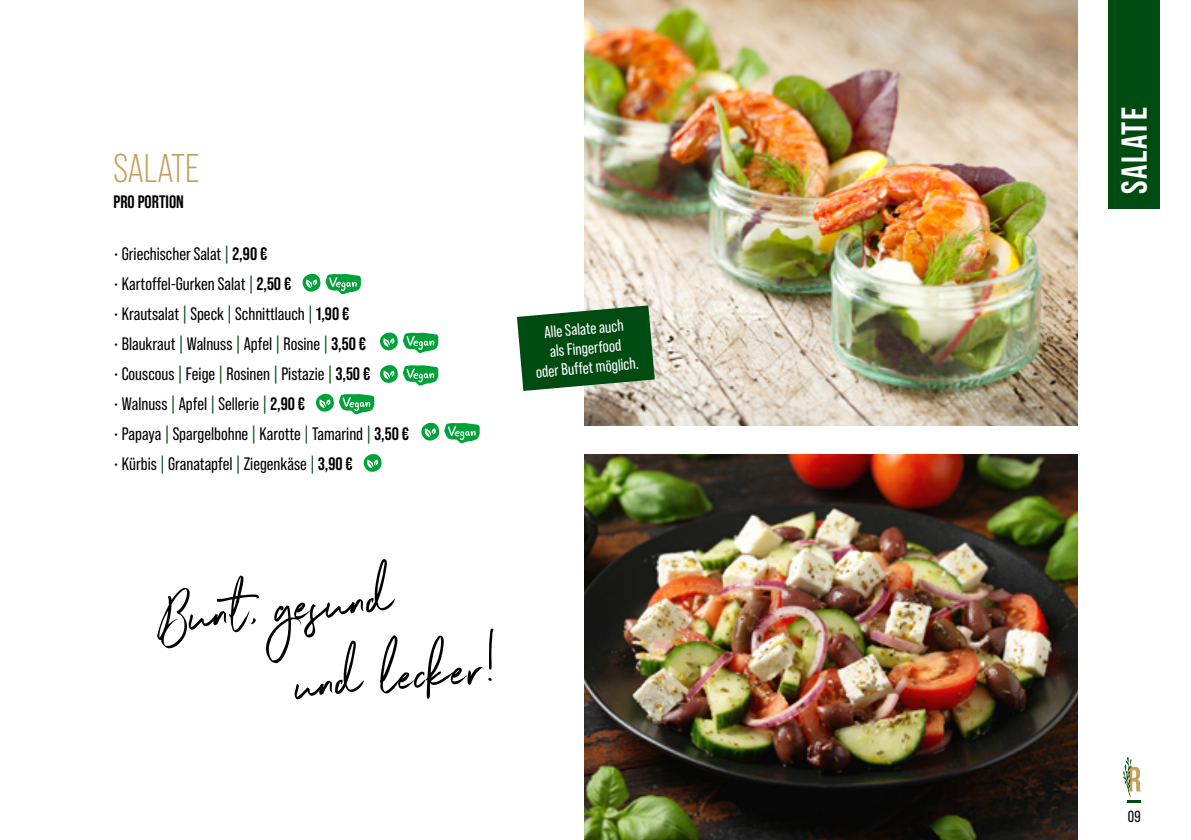
<style>
.page{position:relative;width:1191px;height:840px;background:#fff}
.page>*{position:absolute;margin:0;border:0;box-sizing:border-box;transform-origin:0 0}
.t1{font:65.4px/78.4px "Northwell Clean";color:#000}
.t2{font:40px "Bebas Neue Pro";color:#c3a05b}
.t3{font:700 36px "Bebas Neue Pro";letter-spacing:.04em;color:#fff}
.t4{font:18px "Bebas Neue Pro";color:#000}
.t5{font:700 18px "Bebas Neue Pro";color:#000}
.t6{font:16.4px/19.4px "Bebas Neue Pro";color:#fff;text-align:center}
.t7{font:16px "Bebas Neue Pro";color:#000}
.s1{color:#004b12}
.s2{font-weight:700}
</style>
<div class="page">
<div style="left:1108px;top:0;width:51px;height:208px;background:#004b12"></div>
<svg style="left:1123px;top:757px;width:17px;height:39px"></svg>
<hr style="left:1127px;top:799px;width:14px;height:3px;background:#004b12">
<img style="left:584px;top:0;width:493px;height:425px">
<img style="left:584px;top:454px;width:493px;height:385px">
<svg style="left:302px;top:273px;width:59px;height:21px"></svg>
<svg style="left:380px;top:365px;width:58px;height:20px"></svg>
<svg style="left:316px;top:393px;width:58px;height:21px"></svg>
<svg style="left:363px;top:454px;width:18px;height:17px"></svg>
<svg style="left:517px;top:305px;width:138px;height:86px;background:#296636"></svg>
<svg style="left:421px;top:422px;width:59px;height:21px"></svg>
<svg style="left:380px;top:332px;width:58px;height:21px"></svg>
<h2 class="t2" style="left:113px;top:146px;width:87px">SALATE</h2>
<p class="t5" style="left:113px;top:191px;width:72px">PRO PORTION</p>
<p class="t4" style="left:113px;top:243px;width:155px">• Griechischer Salat <span class="s1">|</span> <span class="s2">2,90 €</span></p>
<p class="t4" style="left:113px;top:273px;width:179px">• Kartoffel-Gurken Salat <span class="s1">|</span> <span class="s2">2,50 €</span></p>
<p class="t4" style="left:113px;top:303px;width:237px">• Krautsalat <span class="s1">|</span> Speck <span class="s1">|</span> Schnittlauch <span class="s1">|</span> <span class="s2">1,90 €</span></p>
<p class="t4" style="left:113px;top:333px;width:254px">• Blaukraut <span class="s1">|</span> Walnuss <span class="s1">|</span> Apfel <span class="s1">|</span> Rosine <span class="s1">|</span> <span class="s2">3,50 €</span></p>
<p class="t4" style="left:113px;top:363px;width:258px">• Couscous <span class="s1">|</span> Feige <span class="s1">|</span> Rosinen <span class="s1">|</span> Pistazie <span class="s1">|</span> <span class="s2">3,50 €</span></p>
<p class="t4" style="left:113px;top:393px;width:193px">• Walnuss <span class="s1">|</span> Apfel <span class="s1">|</span> Sellerie <span class="s1">|</span> <span class="s2">2,90 €</span></p>
<p class="t4" style="left:113px;top:423px;width:297px">• Papaya <span class="s1">|</span> Spargelbohne <span class="s1">|</span> Karotte <span class="s1">|</span> Tamarind <span class="s1">|</span> <span class="s2">3,50 €</span></p>
<p class="t4" style="left:113px;top:453px;width:241px">• Kürbis <span class="s1">|</span> Granatapfel <span class="s1">|</span> Ziegenkäse <span class="s1">|</span> <span class="s2">3,90 €</span></p>
<h1 class="t1" style="left:285px;top:558px;width:204px;text-indent:-128px;rotate:-5deg">Bunt, gesund<br>und lecker!</h1>
<p class="t6" style="left:531px;top:323px;width:105px;rotate:-5deg">Alle Salate auch<br>als Fingerfood<br>oder Buffet möglich.</p>
<h3 class="t3" style="left:1113px;top:193px;width:88px;rotate:-90deg">SALATE</h3>
<p class="t7" style="left:1127px;top:806px;width:15px">09</p>
</div>
